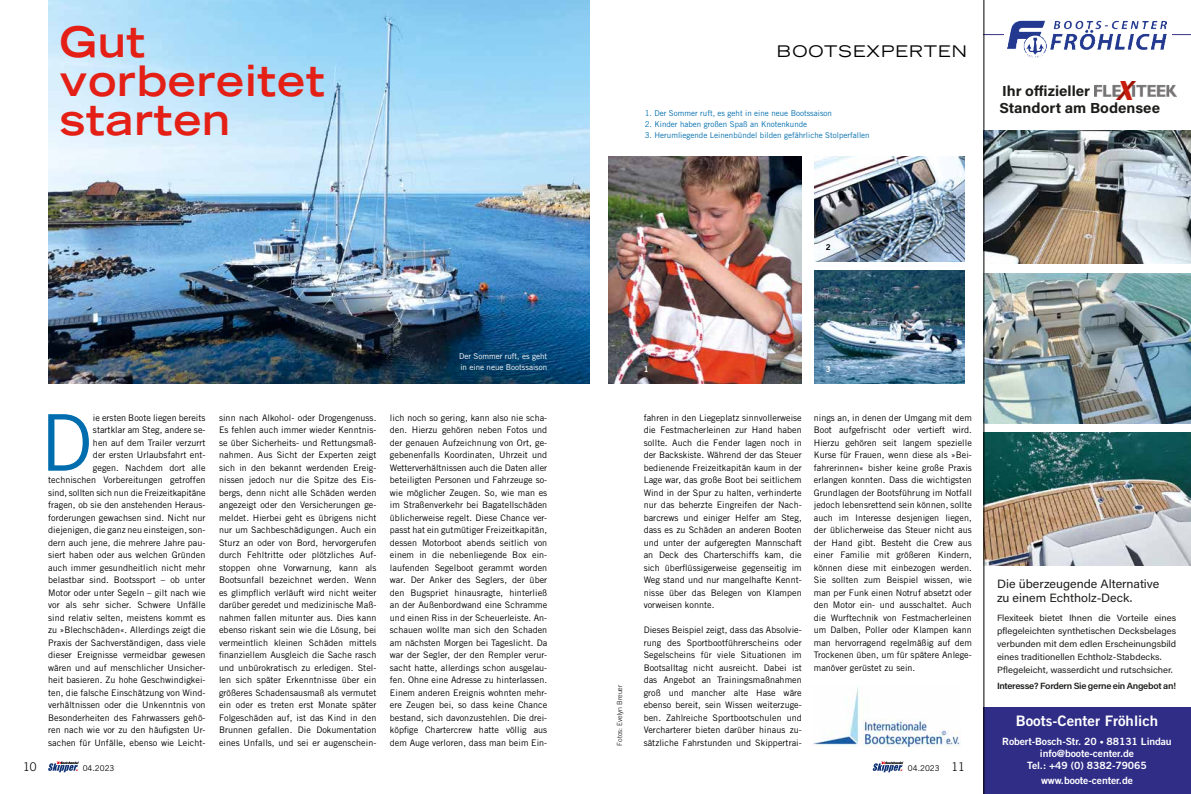
<style>
.page{position:relative;width:1191px;height:794px;background:#fff}
.page>*{position:absolute;margin:0;border:0;box-sizing:border-box;transform-origin:0 0}
.t1{font:78.3px "Trade Gothic LT Std";color:#006dae}
.t2{font:700 expanded 42px/39px "Trade Gothic LT Std";letter-spacing:.02em;color:#e42016}
.t3{font:expanded 16px "Trade Gothic LT Std";letter-spacing:.07em;color:#000}
.t4{font:700 14.5px/17.4px "Acumin Pro";color:#1d1d1b;scale:1.04 1}
.t5{font:14.5px "Trade Gothic LT Std Bd 2";color:#fff;scale:1.04 1}
.t6{font:12px/14px "Acumin Pro";color:#1d1d1b;scale:1.04 1}
.t7{font:300 12px "Trade Gothic LT Std";color:#000}
.t8{font:10px/12px "Trade Gothic LT Std Bd 2";letter-spacing:-.01em;color:#fff;text-align:center;scale:1.04 1}
.t9{font:9px/12.5px "Trade Gothic LT Std";letter-spacing:.005em;color:#000;text-align:justify}
.t10{font:9px/13px "Acumin Pro";color:#1d1d1b;scale:1.04 1}
.t11{font:600 9px "Acumin Pro";letter-spacing:-.03em;color:#1d1d1b;scale:1.04 1}
.t12{font:8px "Trade Gothic LT Std";color:#006dae}
.t13{font:8px/11px "Trade Gothic LT Std";color:#fff}
.t14{font:8px "Trade Gothic LT Std";color:#000}
.t15{font:8px "Trade Gothic LT Std Bd 2";color:#fff}
.t16{font:8px "Trade Gothic LT Std Bd 2";color:#000}
.t17{font:300 7px "Trade Gothic LT Std";color:#000}
.s1{color:#fff}
.s2{font-weight:300;font-size:12px}
.s3{font-size:7.8px}
</style>
<div class="page">
<img style="left:48px;top:0;width:542px;height:383px">
<img style="left:814px;top:156px;width:150px;height:105px">
<img style="left:814px;top:271px;width:150px;height:112px">
<img style="left:609px;top:156px;width:192px;height:227px">
<img style="left:813px;top:686px;width:148px;height:61px">
<svg style="left:872px;top:761px;width:31px;height:11px"></svg>
<img style="left:984px;top:432px;width:207px;height:134px">
<img style="left:984px;top:131px;width:207px;height:133px">
<img style="left:984px;top:273px;width:207px;height:150px">
<div style="left:984px;top:707px;width:207px;height:87px;background:#302d87"></div>
<hr style="left:984px;top:34px;width:71px;height:1px;background:#302d87">
<hr style="left:1118px;top:34px;width:73px;height:1px;background:#302d87">
<img style="left:1094px;top:82px;width:82px;height:17px">
<div style="left:1004px;top:16px;width:167px;height:46px;background:#fff"></div>
<img style="left:1008px;top:21px;width:158px;height:37px">
<svg style="left:48px;top:761px;width:31px;height:11px"></svg>
<hr style="left:983px;top:0;width:1px;height:794px;background:#000">
<h2 class="t2" style="left:60px;top:21px;width:267px">Gut vorbereitet starten</h2>
<p class="t13" style="left:459px;top:350px;width:90px">Der Sommer ruft, es geht in eine neue Bootssaison</p>
<p class="t9" style="left:48px;top:411px;width:159px;text-align:right">ie ersten Boote liegen bereits<br>startklar am Steg, andere se-<br>hen auf dem Trailer verzurrt<br>der ersten Urlaubsfahrt ent-<br>gegen. Nachdem dort alle technischen Vorbereitungen getroffen sind, sollten sich nun die Freizeitkapitäne fragen, ob sie den anstehenden Heraus&shy;forderungen gewachsen sind. Nicht nur diejenigen, die ganz neu einsteigen, son&shy;dern auch jene, die mehrere Jahre pau&shy;siert haben oder aus welchen Gründen auch immer gesundheitlich nicht mehr belastbar sind. Bootssport – ob unter Motor oder unter Segeln – gilt nach wie vor als sehr sicher. Schwere Unfälle sind relativ selten, meistens kommt es zu »Blechschäden«. Allerdings zeigt die Praxis der Sachverständigen, dass viele dieser Ereignisse vermeidbar gewesen wären und auf menschlicher Unsicher&shy;heit basieren. Zu hohe Geschwindigkei&shy;ten, die falsche Einschätzung von Wind&shy;verhältnissen oder die Unkenntnis von Besonderheiten des Fahrwassers gehö&shy;ren nach wie vor zu den häufigsten Ur&shy;sachen für Unfälle, ebenso wie Leicht-</p>
<p class="t9" style="left:219px;top:411px;width:159px">sinn nach Alkohol- oder Drogengenuss.<br>Es fehlen auch immer wieder Kenntnis&shy;se über Sicherheits- und Rettungsmaß&shy;nahmen. Aus Sicht der Experten zeigt sich in den bekannt werdenden Ereig&shy;nissen jedoch nur die Spitze des Eis&shy;bergs, denn nicht alle Schäden werden angezeigt oder den Versicherungen ge&shy;meldet. Hierbei geht es übrigens nicht nur um Sachbeschädigungen. Auch ein Sturz an oder von Bord, hervorgerufen durch Fehltritte oder plötzliches Auf&shy;stoppen ohne Vorwarnung, kann als Bootsunfall bezeichnet werden. Wenn es glimpflich verläuft wird nicht weiter darüber geredet und medizinische Maß&shy;nahmen fallen mitunter aus. Dies kann ebenso riskant sein wie die Lösung, bei vermeintlich kleinen Schäden mittels finanziellem Ausgleich die Sache rasch und unbürokratisch zu erledigen. Stel&shy;len sich später Erkenntnisse über ein größeres Schadensausmaß als vermutet ein oder es treten erst Monate später Folgeschäden auf, ist das Kind in den Brunnen gefallen. Die Dokumentation eines Unfalls, und sei er augenschein-</p>
<p class="t9" style="left:390px;top:411px;width:159px">lich noch so gering, kann also nie scha&shy;den. Hierzu gehören neben Fotos und der genauen Aufzeichnung von Ort, ge&shy;gebenenfalls Koordinaten, Uhrzeit und Wetterverhältnissen auch die Daten aller beteiligten Personen und Fahrzeuge so&shy;wie möglicher Zeugen. So, wie man es im Straßenverkehr bei Bagatellschäden üblicherweise regelt. Diese Chance ver&shy;passt hat ein gutmütiger Freizeitkapitän, dessen Motorboot abends seitlich von einem in die nebenliegende Box ein&shy;laufenden Segelboot gerammt worden war. Der Anker des Seglers, der über den Bugspriet hinausragte, hinterließ an der Außenbordwand eine Schramme und einen Riss in der Scheuerleiste. An&shy;schauen wollte man sich den Schaden am nächsten Morgen bei Tageslicht. Da war der Segler, der den Rempler verur&shy;sacht hatte, allerdings schon ausgelau&shy;fen. Ohne eine Adresse zu hinterlassen.<br>Einem anderen Ereignis wohnten mehr&shy;ere Zeugen bei, so dass keine Chance bestand, sich davonzustehlen. Die drei&shy;köpfige Chartercrew hatte völlig aus dem Auge verloren, dass man beim Ein-</p>
<h1 class="t1" style="left:40px;top:395px;width:54px">D</h1>
<h3 class="t7" style="left:23px;top:759px;width:15px">10</h3>
<p class="t14" style="left:83px;top:763px;width:33px">04.2023</p>
<h3 class="t3" style="left:777px;top:41px;width:191px">BOOTSEXPERTEN</h3>
<p class="t12" style="left:644px;top:108px;width:189px">1. Der Sommer ruft, es geht in eine neue Bootssaison</p>
<p class="t12" style="left:644px;top:119px;width:164px">2. Kinder haben großen Spaß an Knotenkunde</p>
<p class="t12" style="left:644px;top:130px;width:226px">3. Herumliegende Leinenbündel bilden gefährliche Stolperfallen</p>
<h3 class="t4" style="left:999px;top:81px;width:156px">Ihr offizieller <span class="s1">Flexiteek<br></span>Standort am Bodensee</h3>
<p class="t16" style="left:825px;top:242px;width:6px">2</p>
<p class="t17" style="left:615px;top:746px;width:63px;rotate:-90deg">Fotos: Evelyn Breuer</p>
<p class="t15" style="left:643px;top:364px;width:6px">1</p>
<p class="t15" style="left:825px;top:364px;width:6px">3</p>
<p class="t9" style="left:643px;top:411px;width:160px">fahren in den Liegeplatz sinnvollerweise die Festmacherleinen zur Hand haben sollte. Auch die Fender lagen noch in der Backskiste. Während der das Steuer bedienende Freizeitkapitän kaum in der Lage war, das große Boot bei seitlichem Wind in der Spur zu halten, verhinderte nur das beherzte Eingreifen der Nach&shy;barcrews und einiger Helfer am Steg, dass es zu Schäden an anderen Booten und unter der aufgeregten Mannschaft an Deck des Charterschiffs kam, die sich überflüssigerweise gegenseitig im Weg stand und nur mangelhafte Kennt&shy;nisse über das Belegen von Klampen vorweisen konnte.</p>
<p class="t9" style="left:643px;top:623px;width:160px">Dieses Beispiel zeigt, dass das Absolvie&shy;rung des Sportbootführerscheins oder Segelscheins für viele Situationen im Bootsalltag nicht ausreicht. Dabei ist das Angebot an Trainingsmaßnahmen groß und mancher alte Hase wäre ebenso bereit, sein Wissen weiterzuge&shy;ben. Zahlreiche Sportbootschulen und Vercharterer bieten darüber hinaus zu&shy;sätzliche Fahrstunden und Skippertrai-</p>
<p class="t9" style="left:813px;top:411px;width:160px">nings an, in denen der Umgang mit dem Boot aufgefrischt oder vertieft wird.<br>Hierzu gehören seit langem spezielle Kurse für Frauen, wenn diese als »Bei&shy;fahrerinnen« bisher keine große Praxis erlangen konnten. Dass die wichtigsten Grundlagen der Bootsführung im Notfall jedoch lebensrettend sein können, sollte auch im Interesse desjenigen liegen, der üblicherweise das Steuer nicht aus der Hand gibt. Besteht die Crew aus einer Familie mit größeren Kindern, können diese mit einbezogen werden.<br>Sie sollten zum Beispiel wissen, wie man per Funk einen Notruf absetzt oder den Motor ein- und ausschaltet. Auch die Wurftechnik von Festmacherleinen um Dalben, Poller oder Klampen kann man hervorragend regelmäßig auf dem Trockenen üben, um für spätere Anlege&shy;manöver gerüstet zu sein.</p>
<p class="t14" style="left:908px;top:763px;width:58px">04.2023 <span class="s2">11</span></p>
<h3 class="t6" style="left:997px;top:576px;width:158px">Die überzeugende Alternative zu einem Echtholz-Deck.</h3>
<p class="t10" style="left:997px;top:611px;width:174px">Flexiteek bietet Ihnen die Vorteile eines pflegeleichten synthetischen Decksbelages verbunden mit dem edlen Erscheinungsbild eines traditionellen Echtholz-Stabdecks.<br>Pflegeleicht, wasserdicht und rutschsicher.</p>
<p class="t11" style="left:997px;top:679px;width:174px">Interesse? Fordern Sie gerne ein Angebot an!</p>
<h3 class="t5" style="left:1015px;top:712px;width:139px">Boots-Center Fröhlich</h3>
<p class="t8" style="left:1002px;top:735px;width:164px">Robert-Bosch-Str. 20 <span class="s3">•</span> 88131 Lindau info@boote-center.de<br>Tel.: +49 (0) 8382-79065</p>
<p class="t8" style="left:1041px;top:774px;width:90px">www.boote-center.de</p>
</div>
